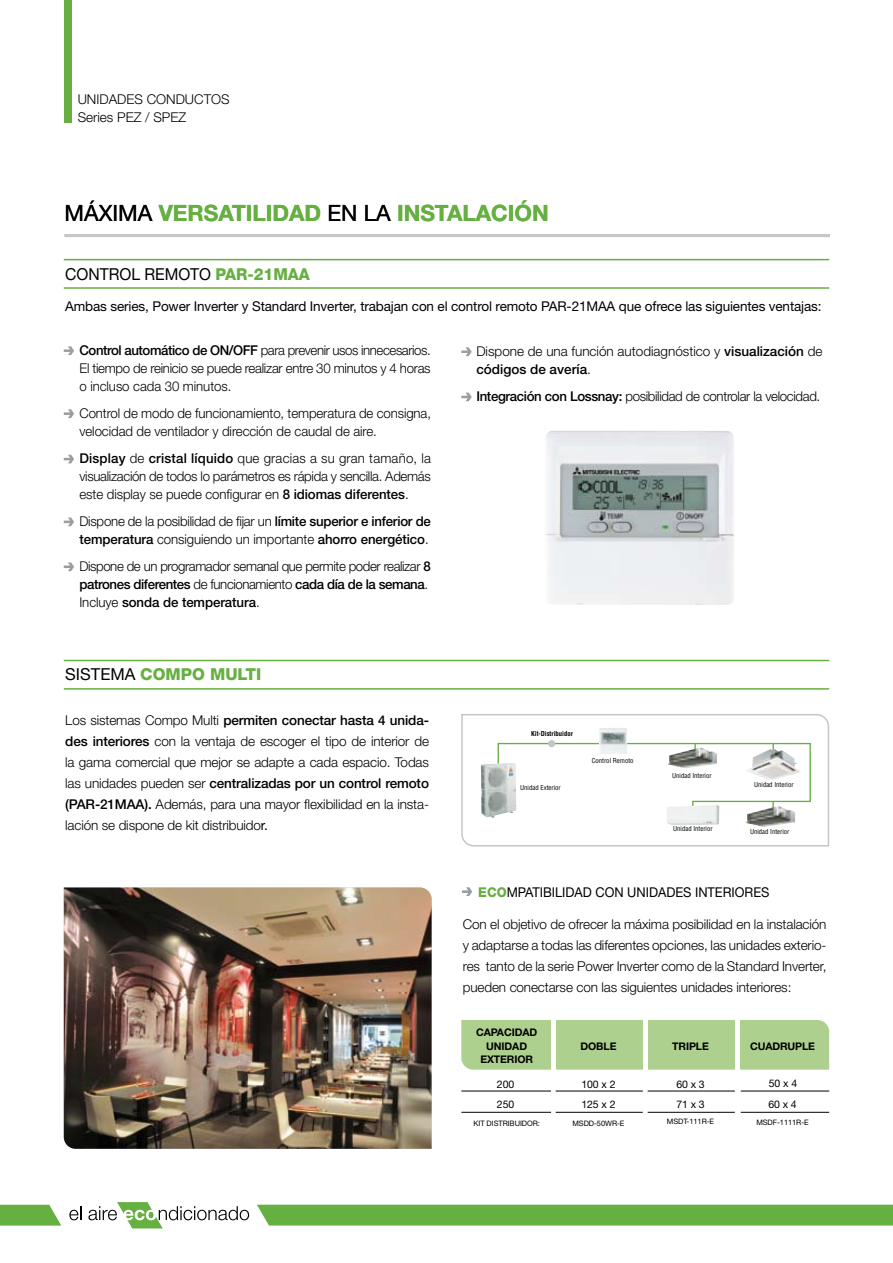
<style>
.page{position:relative;width:893px;height:1263px;background:#fff}
.page>*{position:absolute;margin:0;border:0;box-sizing:border-box;transform-origin:0 0}
.t1{font:700 22.5px "Helvetica Neue";color:#65b041}
.t2{font:16.5px "Helvetica Neue";color:#000;scale:.95 1}
.t3{font:800 16.5px "Helvetica Neue";color:#65b041}
.t4{font:300 13.5px/18px "Helvetica Neue";letter-spacing:-.01em;color:#000}
.t5{font:300 13.5px/18px "Helvetica Neue";letter-spacing:-.03em;color:#000}
.t6{font:13.5px "Helvetica Neue";letter-spacing:-.01em;color:#000}
.t7{font:13.5px "Helvetica Neue";letter-spacing:-.01em;color:#000;scale:.95 1}
.t8{font:700 10.5px/13.5px "Helvetica Neue";letter-spacing:-.01em;color:#000;text-align:center}
.t9{font:10.5px/20.2px "Helvetica Neue";letter-spacing:-.01em;color:#000}
.t10{font:7.5px "Helvetica Neue";letter-spacing:-.01em;color:#000}
.t11{font:condensed 6.75px "Helvetica";color:#000}
.t12{font:700 condensed 6.75px "Helvetica";color:#000}
.s1{font-weight:400;color:#000}
.s2{font-weight:800;color:#65b041}
.s3{font-weight:500}
.s4{font-weight:400}
</style>
<div class="page">
<div style="left:64px;top:0;width:8px;height:122px;background:#65b041"></div>
<svg style="left:69px;top:1206px;width:12px;height:14px"></svg>
<svg style="left:88px;top:1202px;width:161px;height:26px"></svg>
<svg style="left:0;top:1205px;width:61px;height:20px"></svg>
<div style="left:257px;top:1205px;width:636px;height:20px;background:#65b041"></div>
<hr style="left:64px;top:287px;width:765px;height:2px;background:#65b041">
<hr style="left:64px;top:259px;width:765px;height:1px;background:#65b041">
<hr style="left:65px;top:234px;width:765px;height:3px;background:#c5c6c8">
<hr style="left:64px;top:688px;width:765px;height:2px;background:#65b041">
<hr style="left:64px;top:660px;width:765px;height:1px;background:#65b041">
<img style="left:545px;top:431px;width:189px;height:174px">
<svg style="left:64px;top:346px;width:10px;height:9px"></svg>
<svg style="left:64px;top:409px;width:10px;height:9px"></svg>
<svg style="left:461px;top:393px;width:11px;height:8px"></svg>
<svg style="left:461px;top:347px;width:11px;height:9px"></svg>
<svg style="left:64px;top:455px;width:10px;height:8px"></svg>
<svg style="left:64px;top:517px;width:10px;height:9px"></svg>
<svg style="left:64px;top:562px;width:10px;height:9px"></svg>
<svg style="left:462px;top:887px;width:10px;height:9px"></svg>
<img style="left:64px;top:887px;width:368px;height:262px">
<div style="left:461px;top:1020px;width:368px;height:50px;background:#add08f"></div>
<hr style="left:461px;top:1091px;width:90px;height:1px;background:#000">
<hr style="left:461px;top:1112px;width:90px;height:1px;background:#000">
<hr style="left:551px;top:1019px;width:4px;height:53px;background:#fff">
<hr style="left:643px;top:1019px;width:4px;height:53px;background:#fff">
<hr style="left:735px;top:1019px;width:4px;height:53px;background:#fff">
<hr style="left:556px;top:1091px;width:87px;height:1px;background:#000">
<hr style="left:556px;top:1112px;width:87px;height:1px;background:#000">
<hr style="left:648px;top:1091px;width:87px;height:1px;background:#000">
<hr style="left:648px;top:1112px;width:87px;height:1px;background:#000">
<hr style="left:741px;top:1091px;width:88px;height:1px;background:#000">
<hr style="left:741px;top:1112px;width:88px;height:1px;background:#000">
<svg style="left:461px;top:714px;width:369px;height:133px"></svg>
<img style="left:481px;top:763px;width:35px;height:55px">
<div style="left:548px;top:740px;width:7px;height:7px;background:#c5c6c8;border-radius:50%"></div>
<img style="left:599px;top:728px;width:28px;height:14px">
<img style="left:746px;top:811px;width:49px;height:16px">
<svg style="left:497px;top:742px;width:314px;height:69px"></svg>
<img style="left:666px;top:805px;width:53px;height:19px">
<p class="t4" style="left:78px;top:90px;width:154px">UNIDADES CONDUCTOS<br>Series PEZ / SPEZ</p>
<h1 class="t1" style="left:65px;top:199px;width:486px"><span class="s1">MÁXIMA</span> VERSATILIDAD <span class="s1">EN LA</span> INSTALACIÓN</h1>
<p class="t2" style="left:65px;top:264px;width:259px">CONTROL REMOTO <span class="s2">PAR-21MAA</span></p>
<p class="t6" style="left:65px;top:298px;width:758px">Ambas series, Power Inverter y Standard Inverter, trabajan con el control remoto PAR-21MAA que ofrece las siguientes ventajas:</p>
<p class="t4" style="left:79px;top:341px;width:353px;text-align:justify"><span class="s3">Control automático de ON/OFF</span> para prevenir usos innecesarios.<br>El tiempo de reinicio se puede realizar entre 30 minutos y 4 horas o incluso cada 30 minutos.</p>
<p class="t4" style="left:79px;top:404px;width:353px">Control de modo de funcionamiento, temperatura de consigna, velocidad de ventilador y dirección de caudal de aire.</p>
<p class="t4" style="left:79px;top:449px;width:353px;text-align:justify"><span class="s3">Display</span> de <span class="s3">cristal líquido</span> que gracias a su gran tamaño, la visualización de todos lo parámetros es rápida y sencilla. Además este display se puede configurar en <span class="s3">8 idiomas diferentes</span>.</p>
<p class="t4" style="left:79px;top:512px;width:353px">Dispone de la posibilidad de fijar un <span class="s3">límite superior e inferior de temperatura</span> consiguiendo un importante <span class="s3">ahorro energético</span>.</p>
<p class="t5" style="left:79px;top:557px;width:353px">Dispone de un programador semanal que permite poder realizar <span class="s3">8 patrones diferentes</span> de funcionamiento <span class="s3">cada día de la semana</span>.<br>Incluye <span class="s3">sonda de temperatura</span>.</p>
<p class="t3" style="left:65px;top:664px;width:198px"><span class="s1">SISTEMA</span> COMPO MULTI</p>
<p class="t4" style="left:65px;top:710px;width:365px;line-height:21px;text-align:justify">Los sistemas Compo Multi <span class="s3">permiten conectar hasta 4 unida&shy;des interiores</span> con la ventaja de escoger el tipo de interior de la gama comercial que mejor se adapte a cada espacio. Todas las unidades pueden ser <span class="s3">centralizadas por un control remoto (PAR-21MAA).</span> Además, para una mayor flexibilidad en la insta&shy;lación se dispone de kit distribuido<span class="s4">r.</span></p>
<p class="t4" style="left:476px;top:342px;width:348px">Dispone de una función autodiagnóstico y <span class="s3">visualización</span> de <span class="s3">códigos de avería</span>.</p>
<p class="t4" style="left:476px;top:387px;width:345px"><span class="s3">Integración con Lossnay:</span> posibilidad de controlar la velocidad.</p>
<p class="t12" style="left:531px;top:729px;width:43px">Kit-Distribuidor</p>
<p class="t11" style="left:520px;top:784px;width:42px">Unidad Exterior</p>
<p class="t11" style="left:592px;top:756px;width:43px">Control Remoto</p>
<p class="t11" style="left:672px;top:771px;width:41px">Unidad Interior</p>
<p class="t11" style="left:673px;top:824px;width:41px">Unidad Interior</p>
<p class="t11" style="left:754px;top:780px;width:41px">Unidad Interior</p>
<p class="t11" style="left:750px;top:827px;width:41px">Unidad Interior</p>
<p class="t7" style="left:478px;top:884px;width:308px"><span class="s2">ECO</span>MPATIBILIDAD CON UNIDADES INTERIORES</p>
<p class="t4" style="left:463px;top:913px;width:365px;line-height:21px;text-align:justify">Con el objetivo de ofrecer la máxima posibilidad en la instalación y adaptarse a todas las diferentes opciones, las unidades exterio&shy;res tanto de la serie Power Inverter como de la Standard Inverter, pueden conectarse con las siguientes unidades interiores:</p>
<p class="t8" style="left:476px;top:1025px;width:63px">CAPACIDAD<br>UNIDAD<br>EXTERIOR</p>
<p class="t8" style="left:580px;top:1039px;width:37px">DOBLE</p>
<p class="t8" style="left:672px;top:1039px;width:38px">TRIPLE</p>
<p class="t8" style="left:750px;top:1039px;width:67px">CUADRUPLE</p>
<p class="t9" style="left:497px;top:1074px;width:19px">200<br>250</p>
<p class="t9" style="left:581px;top:1074px;width:35px">100 x 2<br>125 x 2</p>
<p class="t9" style="left:676px;top:1074px;width:30px">60 x 3<br>71 x 3</p>
<p class="t9" style="left:768px;top:1073px;width:30px;line-height:21.1px">50 x 4<br>60 x 4</p>
<p class="t10" style="left:474px;top:1118px;width:68px">KIT DISTRIBUIDOR:</p>
<p class="t10" style="left:572px;top:1118px;width:54px">MSDD-50WR-E</p>
<p class="t10" style="left:667px;top:1117px;width:49px">MSDT-111R-E</p>
<p class="t10" style="left:756px;top:1118px;width:54px">MSDF-1111R-E</p>
</div>
